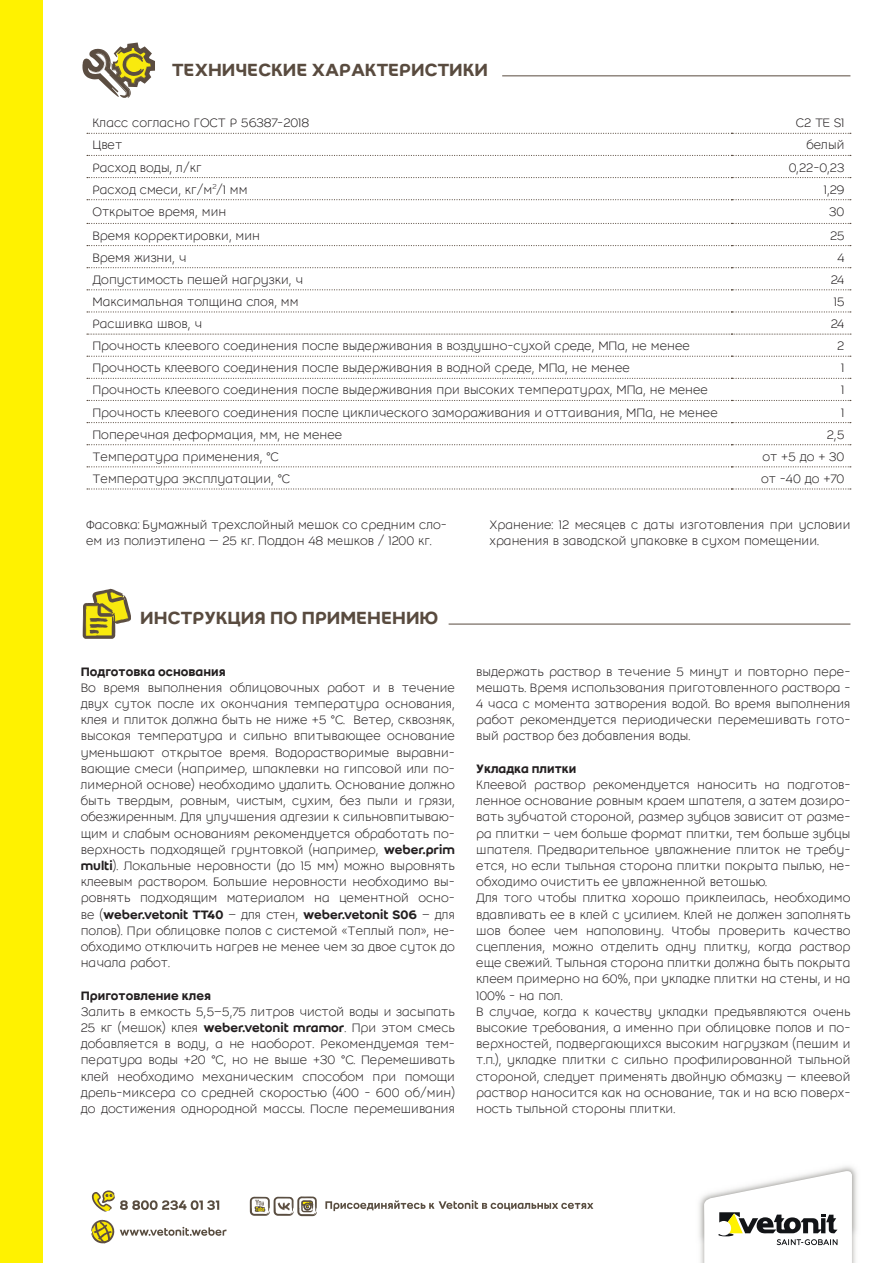
<style>
.page{position:relative;width:893px;height:1263px;background:#fff}
.page>*{position:absolute;margin:0;border:0;box-sizing:border-box;transform-origin:0 0}
.t1{font:500 19.5px "Weber";color:#594b3f}
.Основной_текст{font:300 13.5px/16.2px "Weber";color:#231f20;text-align:justify}
.Таблица_ячейка{font:300 13.5px "Weber";color:#231f20}
.Назначение_текст{font:300 13.5px/16.2px "Weber";color:#231f20}
.Основной_подзаголово{font:500 13.5px "Weber";color:#231f20}
.s1{font-weight:500}
</style>
<div class="page">
<div style="left:0;top:0;width:43px;height:1263px;background:#fff200"></div>
<img style="left:699px;top:1166px;width:158px;height:97px">
<svg style="left:704px;top:1170px;width:148px;height:93px"></svg>
<svg style="left:91px;top:1220px;width:23px;height:23px"></svg>
<svg style="left:120px;top:1227px;width:106px;height:9px"></svg>
<svg style="left:325px;top:1200px;width:268px;height:11px"></svg>
<svg style="left:250px;top:1196px;width:67px;height:20px"></svg>
<svg style="left:92px;top:1190px;width:127px;height:22px"></svg>
<svg style="left:87px;top:177px;width:764px;height:1px"></svg>
<svg style="left:87px;top:267px;width:764px;height:1px"></svg>
<svg style="left:87px;top:289px;width:764px;height:1px"></svg>
<svg style="left:87px;top:356px;width:764px;height:1px"></svg>
<svg style="left:87px;top:378px;width:764px;height:1px"></svg>
<svg style="left:87px;top:400px;width:764px;height:1px"></svg>
<svg style="left:87px;top:422px;width:764px;height:1px"></svg>
<svg style="left:87px;top:444px;width:764px;height:1px"></svg>
<svg style="left:87px;top:466px;width:764px;height:1px"></svg>
<svg style="left:87px;top:488px;width:764px;height:1px"></svg>
<svg style="left:87px;top:155px;width:764px;height:1px"></svg>
<svg style="left:87px;top:223px;width:764px;height:1px"></svg>
<svg style="left:87px;top:199px;width:764px;height:1px"></svg>
<svg style="left:87px;top:245px;width:764px;height:1px"></svg>
<svg style="left:87px;top:133px;width:764px;height:1px"></svg>
<svg style="left:87px;top:311px;width:764px;height:1px"></svg>
<svg style="left:87px;top:334px;width:764px;height:1px"></svg>
<svg style="left:82px;top:43px;width:73px;height:55px"></svg>
<hr style="left:502px;top:75px;width:348px;height:1px;background:#594b3f">
<hr style="left:449px;top:624px;width:401px;height:1px;background:#594b3f">
<svg style="left:83px;top:589px;width:48px;height:50px"></svg>
<p class="t1" style="left:172px;top:58px;width:318px">ТЕХНИЧЕСКИЕ ХАРАКТЕРИСТИКИ</p>
<p class="Таблица_ячейка" style="left:92px;top:116px;width:218px">Класс согласно ГОСТ Р 56387-2018</p>
<p class="Таблица_ячейка" style="left:796px;top:116px;width:50px">C2 TE S1</p>
<p class="Таблица_ячейка" style="left:92px;top:138px;width:31px">Цвет</p>
<p class="Таблица_ячейка" style="left:806px;top:138px;width:40px">белый</p>
<p class="Таблица_ячейка" style="left:92px;top:160px;width:111px">Расход воды, л/кг</p>
<p class="Таблица_ячейка" style="left:789px;top:160px;width:57px">0,22-0,23</p>
<p class="Таблица_ячейка" style="left:92px;top:182px;width:157px">Расход смеси, кг/м<sup>2</sup>/1 мм</p>
<p class="Таблица_ячейка" style="left:824px;top:182px;width:22px">1,29</p>
<p class="Таблица_ячейка" style="left:92px;top:204px;width:135px">Открытое время, мин</p>
<p class="Таблица_ячейка" style="left:829px;top:204px;width:17px">30</p>
<p class="Таблица_ячейка" style="left:92px;top:228px;width:169px">Время корректировки, мин</p>
<p class="Таблица_ячейка" style="left:830px;top:228px;width:16px">25</p>
<p class="Таблица_ячейка" style="left:92px;top:250px;width:96px">Время жизни, ч</p>
<p class="Таблица_ячейка" style="left:837px;top:250px;width:9px">4</p>
<p class="Таблица_ячейка" style="left:92px;top:272px;width:212px">Допустимость пешей нагрузки, ч</p>
<p class="Таблица_ячейка" style="left:831px;top:272px;width:15px">24</p>
<p class="Таблица_ячейка" style="left:92px;top:294px;width:208px">Максимальная толщина слоя, мм</p>
<p class="Таблица_ячейка" style="left:834px;top:294px;width:12px">15</p>
<p class="Таблица_ячейка" style="left:92px;top:316px;width:111px">Расшивка швов, ч</p>
<p class="Таблица_ячейка" style="left:831px;top:316px;width:15px">24</p>
<p class="Таблица_ячейка" style="left:92px;top:338px;width:599px">Прочность клеевого соединения после выдерживания в воздушно-сухой среде, МПа, не менее</p>
<p class="Таблица_ячейка" style="left:837px;top:338px;width:9px">2</p>
<p class="Таблица_ячейка" style="left:92px;top:361px;width:539px">Прочность клеевого соединения после выдерживания в водной среде, МПа, не менее</p>
<p class="Таблица_ячейка" style="left:841px;top:361px;width:5px">1</p>
<p class="Таблица_ячейка" style="left:92px;top:383px;width:617px">Прочность клеевого соединения после выдерживания при высоких температурах, МПа, не менее</p>
<p class="Таблица_ячейка" style="left:841px;top:383px;width:5px">1</p>
<p class="Таблица_ячейка" style="left:92px;top:405px;width:627px">Прочность клеевого соединения после циклического замораживания и оттаивания, МПа, не менее</p>
<p class="Таблица_ячейка" style="left:841px;top:405px;width:5px">1</p>
<p class="Таблица_ячейка" style="left:92px;top:427px;width:251px">Поперечная деформация, мм, не менее</p>
<p class="Таблица_ячейка" style="left:827px;top:427px;width:19px">2,5</p>
<p class="Таблица_ячейка" style="left:92px;top:449px;width:188px">Температура применения, °С</p>
<p class="Таблица_ячейка" style="left:762px;top:449px;width:84px">от +5 до + 30</p>
<p class="Таблица_ячейка" style="left:92px;top:471px;width:199px">Температура эксплуатации, °С</p>
<p class="Таблица_ячейка" style="left:761px;top:471px;width:85px">от -40 до +70</p>
<p class="Назначение_текст" style="left:86px;top:516px;width:362px">Фасовка: Бумажный трехслойный мешок со средним сло&shy;ем из полиэтилена — 25 кг. Поддон 48 мешков / 1200 кг.</p>
<p class="Назначение_текст" style="left:490px;top:516px;width:362px">Хранение: 12 месяцев с даты изготовления при условии хранения в заводской упаковке в сухом помещении.</p>
<p class="t1" style="left:140px;top:606px;width:299px">ИНСТРУКЦИЯ ПО ПРИМЕНЕНИЮ</p>
<p class="Основной_подзаголово" style="left:81px;top:663px;width:146px">Подготовка основания</p>
<p class="Основной_текст" style="left:81px;top:679px;width:376px">Во время выполнения облицовочных работ и в течение двух суток после их окончания температура основания, клея и плиток должна быть не ниже +5 °С. Ветер, сквозняк, высокая температура и сильно впитывающее основание уменьшают открытое время. Водорастворимые выравни&shy;вающие смеси (например, шпаклевки на гипсовой или по&shy;лимерной основе) необходимо удалить. Основание должно быть твердым, ровным, чистым, сухим, без пыли и грязи, обезжиренным. Для улучшения адгезии к сильновпитываю&shy;щим и слабым основаниям рекомендуется обработать по&shy;верхность подходящей грунтовкой (например, <span class="s1">weber.prim multi</span>). Локальные неровности (до 15 мм) можно выровнять клеевым раствором. Большие неровности необходимо вы&shy;ровнять подходящим материалом на цементной осно&shy;ве (<span class="s1">weber.vetonit TT40</span> – для стен, <span class="s1">weber.vetonit S06</span> – для полов). При облицовке полов c системой «Теплый пол», не&shy;обходимо отключить нагрев не менее чем за двое суток до начала работ.</p>
<p class="Основной_подзаголово" style="left:81px;top:987px;width:132px">Приготовление клея</p>
<p class="Основной_текст" style="left:81px;top:1003px;width:376px">Залить в емкость 5,5–5,75 литров чистой воды и засыпать 25 кг (мешок) клея <span class="s1">weber.vetonit mramor</span>. При этом смесь добавляется в воду, а не наоборот. Рекомендуемая тем&shy;пература воды +20 °С, но не выше +30 °С. Перемешивать клей необходимо механическим способом при помощи дрель-миксера со средней скоростью (400 - 600 об/мин) до достижения однородной массы. После перемешивания</p>
<p class="Основной_текст" style="left:476px;top:663px;width:376px">выдержать раствор в течение 5 минут и повторно пере&shy;мешать. Время использования приготовленного раствора - 4 часа с момента затворения водой. Во время выполнения работ рекомендуется периодически перемешивать гото&shy;вый раствор без добавления воды.</p>
<p class="Основной_подзаголово" style="left:476px;top:760px;width:102px">Укладка плитки</p>
<p class="Основной_текст" style="left:476px;top:777px;width:376px">Клеевой раствор рекомендуется наносить на подготов&shy;ленное основание ровным краем шпателя, а затем дозиро&shy;вать зубчатой стороной, размер зубцов зависит от разме&shy;ра плитки – чем больше формат плитки, тем больше зубцы шпателя. Предварительное увлажнение плиток не требу&shy;ется, но если тыльная сторона плитки покрыта пылью, не&shy;обходимо очистить ее увлажненной ветошью.</p>
<p class="Основной_текст" style="left:476px;top:890px;width:376px">Для того чтобы плитка хорошо приклеилась, необходимо вдавливать ее в клей с усилием. Клей не должен заполнять шов более чем наполовину. Чтобы проверить качество сцепления, можно отделить одну плитку, когда раствор еще свежий. Тыльная сторона плитки должна быть покрыта клеем примерно на 60%, при укладке плитки на стены, и на 100% - на пол.</p>
<p class="Основной_текст" style="left:476px;top:1003px;width:376px">В случае, когда к качеству укладки предъявляются очень высокие требования, а именно при облицовке полов и по&shy;верхностей, подвергающихся высоким нагрузкам (пешим и т.п.), укладке плитки с сильно профилированной тыльной стороной, следует применять двойную обмазку — клеевой раствор наносится как на основание, так и на всю поверх&shy;ность тыльной стороны плитки.</p>
</div>
